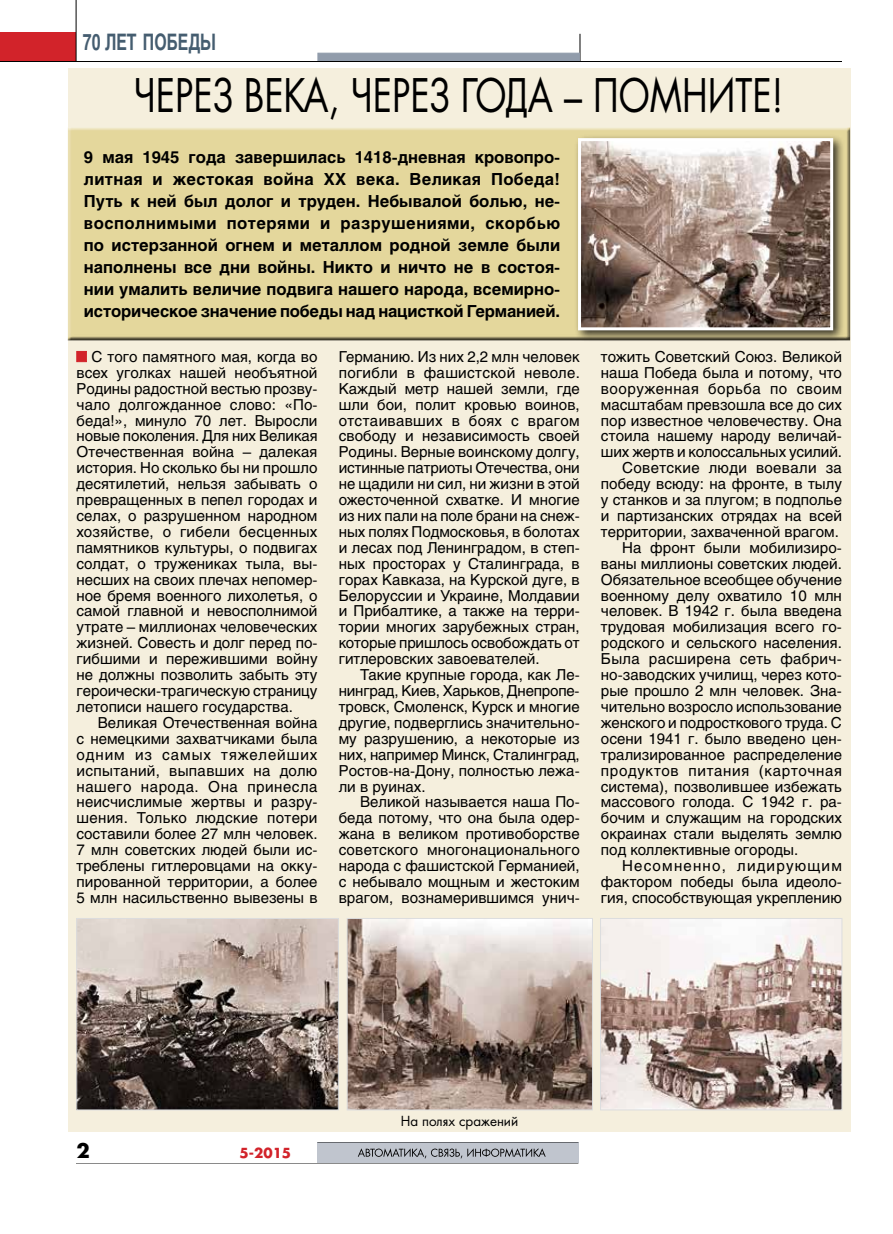
<style>
.page{position:relative;width:893px;height:1234px;background:#fff}
.page>*{position:absolute;margin:0;border:0;box-sizing:border-box;transform-origin:0 0}
.t1{font:45px "AG Fatum";color:#000;scale:.8 1}
.t2{font:700 22.5px "Helios";color:#455d70;scale:.7 1}
.t3{font:700 19.5px "AG Fatum";color:#000}
.t4{font:700 16.5px/22px "Helios";letter-spacing:-.01em;color:#000;text-align:justify}
.t5{font:15px/15.9px "Helios";color:#000;text-align:justify}
.t6{font:15px "Helios";letter-spacing:.02em;color:#000}
.t7{font:15px "Helios";letter-spacing:.045em;color:#000}
.t8{font:15px "Helios";letter-spacing:.03em;color:#000}
.t9{font:15px "Helios";letter-spacing:.08em;color:#000}
.t10{font:13.5px "AG Fatum";color:#000}
.t11{font:700 13.5px "AG Fatum";color:#d2232a}
</style>
<div class="page">
<svg style="left:579px;top:34px;width:1px;height:19px"></svg>
<div style="left:318px;top:53px;width:262px;height:9px;background:#919cab"></div>
<div style="left:317px;top:1142px;width:261px;height:20px;background:#c0c5ce"></div>
<svg style="left:358px;top:1148px;width:188px;height:10px"></svg>
<hr style="left:76px;top:1162px;width:502px;height:1px;background:#000">
<hr style="left:317px;top:1142px;width:261px;height:1px;background:#000">
<div style="left:0;top:32px;width:76px;height:30px;background:#d2232a"></div>
<hr style="left:76px;top:0;width:1px;height:62px;background:#000">
<hr style="left:0;top:61px;width:842px;height:1px;background:#000">
<div style="left:68px;top:68px;width:782px;height:1063px;background:#f5efdd"></div>
<div style="left:67px;top:126px;width:784px;height:215px;background:#e4d79c"></div>
<div style="left:77px;top:351px;width:10px;height:11px;background:#d2232a;border:1px solid #d2232a"></div>
<div style="left:574px;top:134px;width:272px;height:208px;background:#000;opacity:.75"></div>
<img style="left:582px;top:142px;width:247px;height:184px">
<div style="left:578px;top:138px;width:255px;height:192px;border:3px solid #fff"></div>
<img style="left:349px;top:920px;width:242px;height:187px">
<div style="left:347px;top:918px;width:246px;height:191px;border:1px solid #dcddde"></div>
<img style="left:79px;top:920px;width:258px;height:187px">
<div style="left:77px;top:918px;width:262px;height:191px;border:1px solid #dcddde"></div>
<img style="left:602px;top:920px;width:238px;height:187px">
<div style="left:600px;top:918px;width:242px;height:191px;border:1px solid #dcddde"></div>
<h2 class="t2" style="left:83px;top:29px;width:192px">70 лет Победы</h2>
<h1 class="t1" style="left:134px;top:68px;width:814px">Через века, через года – помните!</h1>
<p class="t4" style="left:84px;top:146px;width:478px">9 мая 1945 года завершилась 1418-дневная кровопро&shy;литная и жестокая война XX века. Великая Победа!<br>Путь к ней был долог и труден. Небывалой болью, не&shy;восполнимыми потерями и разрушениями, скорбью по истерзанной огнем и металлом родной земле были наполнены все дни войны. Никто и ничто не в состоя&shy;нии умалить величие подвига нашего народа, всемирно&shy;историческое значение победы над нацисткой Германией.</p>
<p class="t5" style="left:77px;top:348px;width:243px;text-indent:15px">С того памятного мая, когда во всех уголках нашей необъятной Родины радостной вестью прозву&shy;чало долгожданное слово: «По&shy;беда!», минуло 70 лет. Выросли новые поколения. Для них Великая Отечественная война – далекая история. Но сколько бы ни прошло десятилетий, нельзя забывать о превращенных в пепел городах и селах, о разрушенном народном хозяйстве, о гибели бесценных памятников культуры, о подвигах солдат, о тружениках тыла, вы&shy;несших на своих плечах непомер&shy;ное бремя военного лихолетья, о самой главной и невосполнимой утрате – миллионах человеческих жизней. Совесть и долг перед по&shy;гибшими и пережившими войну не должны позволить забыть эту героически-трагическую страницу летописи нашего государства.</p>
<p class="t5" style="left:77px;top:714px;width:243px;text-indent:21px">Великая Отечественная война с немецкими захватчиками была одним из самых тяжелейших испытаний, выпавших на долю нашего народа. Она принесла неисчислимые жертвы и разру&shy;шения. Только людские потери составили более 27 млн человек.<br>7 млн советских людей были ис&shy;треблены гитлеровцами на окку&shy;пированной территории, а более 5 млн насильственно вывезены в</p>
<p class="t5" style="left:339px;top:348px;width:243px">Германию. Из них 2,2 млн человек погибли в фашистской неволе.<br>Каждый метр нашей земли, где шли бои, полит кровью воинов, отстаивавших в боях с врагом свободу и независимость своей Родины. Верные воинскому долгу, истинные патриоты Отечества, они не щадили ни сил, ни жизни в этой ожесточенной схватке. И многие из них пали на поле брани на снеж&shy;ных полях Подмосковья, в болотах и лесах под Ленинградом, в степ&shy;ных просторах у Сталинграда, в горах Кавказа, на Курской дуге, в Белоруссии и Украине, Молдавии и Прибалтике, а также на терри&shy;тории многих зарубежных стран, которые пришлось освобождать от гитлеровских завоевателей.</p>
<p class="t5" style="left:339px;top:666px;width:242px;text-indent:21px">Такие крупные города, как Ле&shy;нинград, Киев, Харьков, Днепропе&shy;тровск, Смоленск, Курск и многие другие, подверглись значительно&shy;му разрушению, а некоторые из них, например Минск, Сталинград, Ростов-на-Дону, полностью лежа&shy;ли в руинах.</p>
<p class="t5" style="left:339px;top:793px;width:243px;text-indent:21px">Великой называется наша По&shy;беда потому, что она была одер&shy;жана в великом противоборстве советского многонационального народа с фашистской Германией, с небывало мощным и жестоким врагом, вознамерившимся унич-</p>
<p class="t5" style="left:601px;top:348px;width:242px">тожить Советский Союз. Великой</p>
<p class="t5" style="left:601px;top:364px;width:242px">наша Победа была и потому, что</p>
<p class="t8" style="left:601px;top:379px;width:243px">вооруженная борьба по своим</p>
<p class="t5" style="left:601px;top:396px;width:242px">масштабам превзошла все до сих</p>
<p class="t5" style="left:601px;top:412px;width:242px">пор известное человечеству. Она</p>
<p class="t5" style="left:601px;top:428px;width:242px">стоила нашему народу величай-</p>
<p class="t5" style="left:601px;top:444px;width:243px">ших жертв и колоссальных усилий.</p>
<p class="t6" style="left:622px;top:459px;width:221px">Советские люди воевали за</p>
<p class="t5" style="left:601px;top:475px;width:242px">победу всюду: на фронте, в тылу</p>
<p class="t5" style="left:601px;top:491px;width:242px">у станков и за плугом; в подполье</p>
<p class="t5" style="left:601px;top:507px;width:242px">и партизанских отрядах на всей</p>
<p class="t5" style="left:601px;top:523px;width:240px">территории, захваченной врагом.</p>
<p class="t5" style="left:622px;top:539px;width:221px">На фронт были мобилизиро-</p>
<p class="t5" style="left:601px;top:555px;width:242px">ваны миллионы советских людей.</p>
<p class="t5" style="left:601px;top:571px;width:243px">Обязательное всеобщее обучение</p>
<p class="t5" style="left:601px;top:587px;width:242px">военному делу охватило 10 млн</p>
<p class="t5" style="left:601px;top:603px;width:242px">человек. В 1942 г. была введена</p>
<p class="t5" style="left:601px;top:619px;width:242px">трудовая мобилизация всего го-</p>
<p class="t5" style="left:601px;top:634px;width:242px">родского и сельского населения.</p>
<p class="t6" style="left:601px;top:649px;width:242px">Была расширена сеть фабрич-</p>
<p class="t5" style="left:601px;top:666px;width:242px">но-заводских училищ, через кото-</p>
<p class="t5" style="left:601px;top:682px;width:242px">рые прошло 2 млн человек. Зна-</p>
<p class="t5" style="left:601px;top:698px;width:242px">чительно возросло использование</p>
<p class="t5" style="left:601px;top:714px;width:242px">женского и подросткового труда. С</p>
<p class="t5" style="left:601px;top:730px;width:242px">осени 1941 г. было введено цен-</p>
<p class="t5" style="left:601px;top:746px;width:243px">трализированное распределение</p>
<p class="t7" style="left:601px;top:761px;width:243px">продуктов питания (карточная</p>
<p class="t5" style="left:601px;top:778px;width:242px">система), позволившее избежать</p>
<p class="t5" style="left:601px;top:793px;width:242px">массового голода. С 1942 г. ра-</p>
<p class="t5" style="left:601px;top:809px;width:242px">бочим и служащим на городских</p>
<p class="t5" style="left:601px;top:825px;width:242px">окраинах стали выделять землю</p>
<p class="t5" style="left:601px;top:841px;width:199px">под коллективные огороды.</p>
<p class="t9" style="left:622px;top:856px;width:221px">Несомненно, лидирующим</p>
<p class="t5" style="left:601px;top:873px;width:242px">фактором победы была идеоло-</p>
<p class="t5" style="left:601px;top:889px;width:242px">гия, способствующая укреплению</p>
<h3 class="t3" style="left:77px;top:1137px;width:15px">2</h3>
<p class="t11" style="left:240px;top:1143px;width:53px">5-2015</p>
<p class="t10" style="left:401px;top:1112px;width:119px">На полях сражений</p>
</div>
